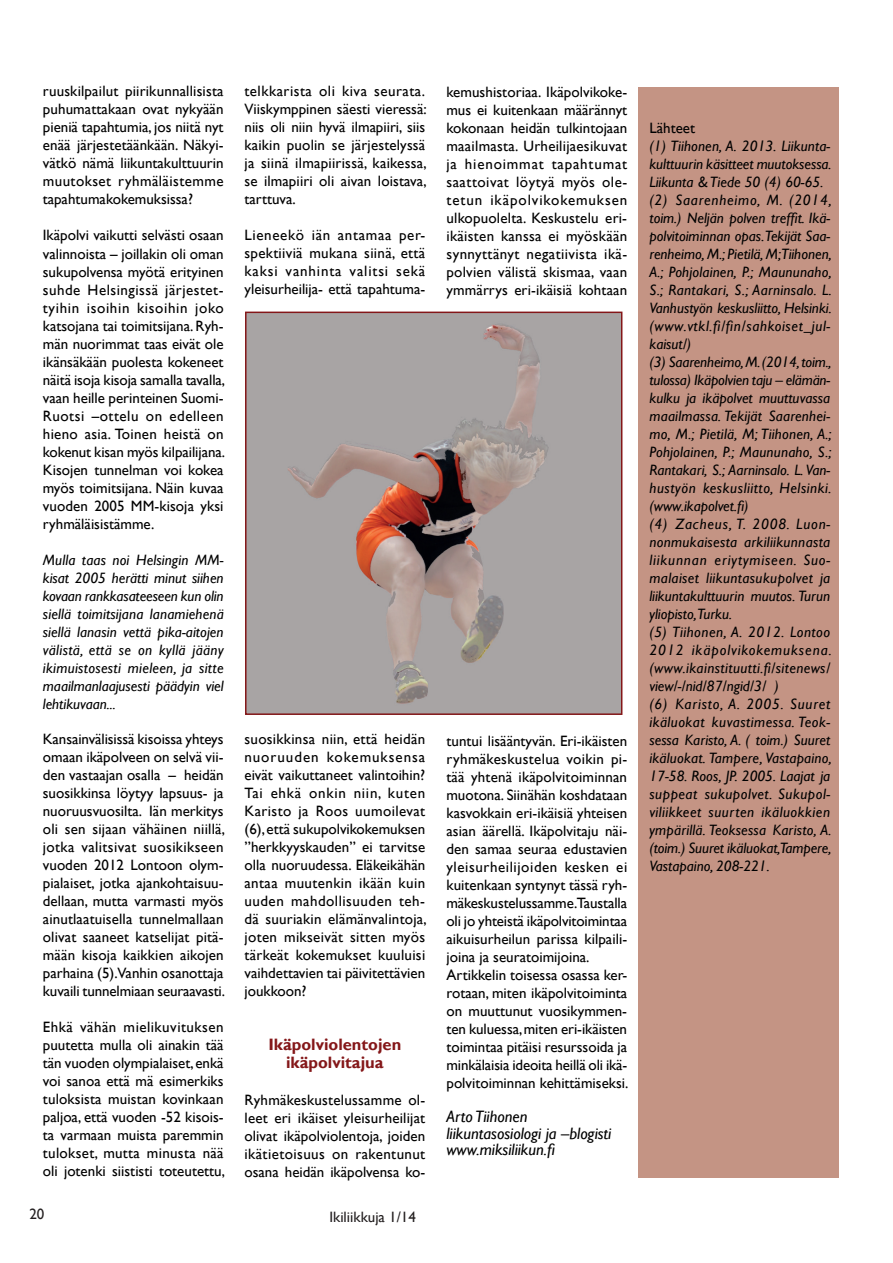
<style>
.page{position:relative;width:893px;height:1263px;background:#fff}
.page>*{position:absolute;margin:0;border:0;box-sizing:border-box;transform-origin:0 0}
.t1{font:italic 16.5px/16.5px "Gill Sans";color:#000}
.t2{font:700 16.5px/18px "Gill Sans";color:#841719;text-align:center}
.t3{font:15px/18px "Gill Sans";color:#000;text-align:justify}
.t4{font:italic 15px/18px "Gill Sans";letter-spacing:.015em;color:#000;text-align:justify}
.t5{font:15px "Gill Sans";color:#231f20}
</style>
<div class="page">
<div style="left:638px;top:87px;width:201px;height:1091px;background:#c49484"></div>
<img style="left:248px;top:315px;width:371px;height:397px">
<div style="left:245px;top:312px;width:377px;height:403px;border:2px solid #841719"></div>
<p class="t3" style="left:43px;top:83px;width:182px">ruuskilpailut piirikunnallisista puhumattakaan ovat nykyään pieniä tapahtumia, jos niitä nyt enää järjestetäänkään. Näkyi&shy;vätkö nämä liikuntakulttuurin muutokset ryhmäläistemme tapahtumakokemuksissa?</p>
<p class="t3" style="left:43px;top:227px;width:184px">Ikäpolvi vaikutti selvästi osaan valinnoista – joillakin oli oman sukupolvensa myötä erityinen suhde Helsingissä järjestet&shy;tyihin isoihin kisoihin joko katsojana tai toimitsijana. Ryh&shy;män nuorimmat taas eivät ole ikänsäkään puolesta kokeneet näitä isoja kisoja samalla tavalla, vaan heille perinteinen Suomi-Ruotsi –ottelu on edelleen hieno asia. Toinen heistä on kokenut kisan myös kilpailijana.<br>Kisojen tunnelman voi kokea myös toimitsijana. Näin kuvaa vuoden 2005 MM-kisoja yksi ryhmäläisistämme.</p>
<p class="t4" style="left:43px;top:551px;width:182px">Mulla taas noi Helsingin MM&shy;kisat 2005 herätti minut siihen kovaan rankkasateeseen kun olin siellä toimitsijana lanamiehenä siellä lanasin vettä pika-aitojen välistä, että se on kyllä jääny ikimuistosesti mieleen, ja sitte maailmanlaajusesti päädyin viel lehtikuvaan...</p>
<p class="t3" style="left:43px;top:731px;width:184px">Kansainvälisissä kisoissa yhteys omaan ikäpolveen on selvä vii&shy;den vastaajan osalla – heidän suosikkinsa löytyy lapsuus- ja nuoruusvuosilta. Iän merkitys oli sen sijaan vähäinen niillä, jotka valitsivat suosikikseen vuoden 2012 Lontoon olym&shy;pialaiset, jotka ajankohtaisuu&shy;dellaan, mutta varmasti myös ainutlaatuisella tunnelmallaan olivat saaneet katselijat pitä&shy;mään kisoja kaikkien aikojen parhaina (5).Vanhin osanottaja kuvaili tunnelmiaan seuraavasti.</p>
<p class="t3" style="left:43px;top:1019px;width:184px">Ehkä vähän mielikuvituksen puutetta mulla oli ainakin tää tän vuoden olympialaiset, enkä voi sanoa että mä esimerkiks tuloksista muistan kovinkaan paljoa, että vuoden -52 kisois&shy;ta varmaan muista paremmin tulokset, mutta minusta nää oli jotenki siististi toteutettu,</p>
<p class="t3" style="left:244px;top:83px;width:184px">telkkarista oli kiva seurata.<br>Viiskymppinen säesti vieressä: niis oli niin hyvä ilmapiiri, siis kaikin puolin se järjestelyssä ja siinä ilmapiirissä, kaikessa, se ilmapiiri oli aivan loistava, tarttuva.</p>
<p class="t3" style="left:244px;top:227px;width:182px">Lieneekö iän antamaa per&shy;spektiiviä mukana siinä, että kaksi vanhinta valitsi sekä yleisurheilija- että tapahtuma-</p>
<p class="t3" style="left:244px;top:731px;width:184px">suosikkinsa niin, että heidän nuoruuden kokemuksensa eivät vaikuttaneet valintoihin?<br>Tai ehkä onkin niin, kuten Karisto ja Roos uumoilevat (6), että sukupolvikokemuksen ”herkkyyskauden” ei tarvitse olla nuoruudessa. Eläkeikähän antaa muutenkin ikään kuin uuden mahdollisuuden teh&shy;dä suuriakin elämänvalintoja, joten mikseivät sitten myös tärkeät kokemukset kuuluisi vaihdettavien tai päivitettävien joukkoon?</p>
<p class="t2" style="left:268px;top:1036px;width:134px">Ikäpolviolentojen ikäpolvitajua</p>
<p class="t3" style="left:244px;top:1091px;width:182px">Ryhmäkeskustelussamme ol&shy;leet eri ikäiset yleisurheilijat olivat ikäpolviolentoja, joiden ikätietoisuus on rakentunut osana heidän ikäpolvensa ko-</p>
<p class="t5" style="left:29px;top:1205px;width:16px">20</p>
<p class="t5" style="left:329px;top:1208px;width:88px">Ikiliikkuja 1/14</p>
<p class="t3" style="left:446px;top:84px;width:182px">kemushistoriaa. Ikäpolvikoke&shy;mus ei kuitenkaan määrännyt kokonaan heidän tulkintojaan maailmasta. Urheilijaesikuvat ja hienoimmat tapahtumat saattoivat löytyä myös ole&shy;tetun ikäpolvikokemuksen ulkopuolelta. Keskustelu eri&shy;ikäisten kanssa ei myöskään synnyttänyt negatiivista ikä&shy;polvien välistä skismaa, vaan ymmärrys eri-ikäisiä kohtaan</p>
<p class="t3" style="left:446px;top:732px;width:183px;text-align:left">tuntui lisääntyvän. Eri-ikäisten ryhmäkeskustelua voikin pi&shy;tää yhtenä ikäpolvitoiminnan muotona. Siinähän koshdataan kasvokkain eri-ikäisiä yhteisen asian äärellä. Ikäpolvitaju näi&shy;den samaa seuraa edustavien yleisurheilijoiden kesken ei kuitenkaan syntynyt tässä ryh&shy;mäkeskustelussamme.Taustalla oli jo yhteistä ikäpolvitoimintaa aikuisurheilun parissa kilpaili&shy;joina ja seuratoimijoina.<br>Artikkelin toisessa osassa ker&shy;rotaan, miten ikäpolvitoiminta on muuttunut vuosikymmen&shy;ten kuluessa, miten eri-ikäisten toimintaa pitäisi resurssoida ja minkälaisia ideoita heillä oli ikä&shy;polvitoiminnan kehittämiseksi.</p>
<p class="t1" style="left:446px;top:1108px;width:166px">Arto Tiihonen liikuntasosiologi ja –blogisti www.miksiliikun.fi</p>
<p class="t3" style="left:649px;top:120px;width:47px">Lähteet</p>
<p class="t4" style="left:649px;top:138px;width:184px;text-align:left">(1) Tiihonen, A. 2013. Liikunta&shy;kulttuurin käsitteet muutoksessa.<br>Liikunta &amp; Tiede 50 (4) 60-65. (2) Saarenheimo, M. (2014, toim.) Neljän polven treffit. Ikä&shy;polvitoiminnan opas.Tekijät Saa&shy;renheimo, M.; Pietilä, M;Tiihonen,<br>A.; Pohjolainen, P.; Maununaho,<br>S.; Rantakari, S.; Aarninsalo. L.<br>Vanhustyön keskusliitto, Helsinki. (www.vtkl.fi/fin/sahkoiset_jul&shy;kaisut/)<br>(3) Saarenheimo, M. (2014, toim., tulossa) Ikäpolvien taju – elämän&shy;kulku ja ikäpolvet muuttuvassa maailmassa. Tekijät Saarenhei&shy;mo, M.; Pietilä, M; Tiihonen, A.;<br>Pohjolainen, P.; Maununaho, S.;<br>Rantakari, S.; Aarninsalo. L. Van&shy;hustyön keskusliitto, Helsinki. (www.ikapolvet.fi)<br>(4) Zacheus, T. 2008. Luon&shy;nonmukaisesta arkiliikunnasta liikunnan eriytymiseen. Suo&shy;malaiset liikuntasukupolvet ja liikuntakulttuurin muutos. Turun yliopisto,Turku.<br>(5) Tiihonen, A. 2012. Lontoo<br>2012 ikäpolvikokemuksena. (www.ikainstituutti.fi/sitenews/ view/-/nid/87/ngid/3/ )<br>(6) Karisto, A. 2005. Suuret ikäluokat kuvastimessa. Teok&shy;sessa Karisto, A. ( toim.) Suuret ikäluokat. Tampere, Vastapaino,<br>17-58. Roos, JP. 2005. Laajat ja suppeat sukupolvet. Sukupol&shy;viliikkeet suurten ikäluokkien ympärillä. Teoksessa Karisto, A. (toim.) Suuret ikäluokat,Tampere,<br>Vastapaino, 208-221.</p>
</div>
